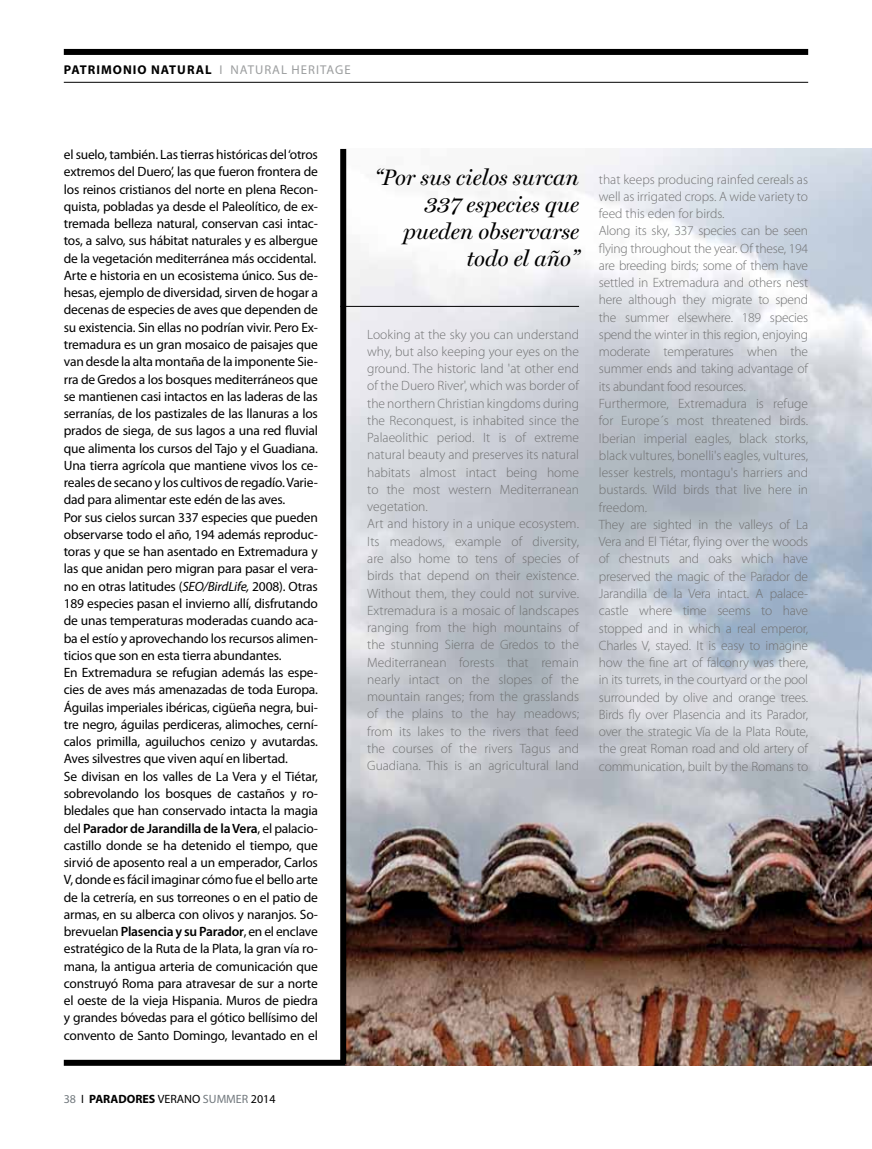
<style>
.page{position:relative;width:872px;height:1149px;background:#fff}
.page>*{position:absolute;margin:0;border:0;box-sizing:border-box;transform-origin:0 0}
.t1{font:italic 22.5px/27px "Miller Display";color:#000;text-align:right}
.t2{font:13.5px/17.2px "Myriad Pro";letter-spacing:-.015em;color:#000}
.t3{font:300 13.5px/17.2px "Myriad Pro";color:#707172}
.t4{font:700 12.75px "Myriad Pro";letter-spacing:.08em;color:#000}
.t5{font:12.75px "Myriad Pro";color:#9c9e9f}
.t6{font:12px "Myriad Pro";color:#000}
.t7{font:700 12px "Myriad Pro";color:#000}
.s1{font-style:italic}
.s2{font-weight:600}
.s3{font-weight:400;color:#72797e}
.s4{font-weight:400}
.s5{font-weight:700}
.s6{color:#72797e}
</style>
<div class="page">
<div style="left:64px;top:49px;width:744px;height:6px;background:#000"></div>
<hr style="left:64px;top:82px;width:744px;height:1px;background:#000">
<div style="left:64px;top:1059px;width:282px;height:6px;background:#000"></div>
<img style="left:345px;top:149px;width:527px;height:916px">
<div style="left:340px;top:149px;width:6px;height:914px;background:#000"></div>
<hr style="left:340px;top:306px;width:239px;height:1px;background:#000">
<p class="t4" style="left:64px;top:62px;width:141px">PATRIMONIO NATURAL</p>
<p class="t5" style="left:219px;top:63px;width:20px">I natural</p>
<p class="t5" style="left:292px;top:63px;width:18px">heritage</p>
<p class="t2" style="left:64px;top:146px;width:256px">el suelo, también. Las tierras históricas del ‘otros extremos del Duero’, las que fueron frontera de los reinos cristianos del norte en plena Recon&shy;quista, pobladas ya desde el Paleolítico, de ex&shy;tremada belleza natural, conservan casi intac&shy;tos, a salvo, sus hábitat naturales y es albergue de la vegetación mediterránea más occidental.<br>Arte e historia en un ecosistema único. Sus de&shy;hesas, ejemplo de diversidad, sirven de hogar a decenas de especies de aves que dependen de su existencia. Sin ellas no podrían vivir. Pero Ex&shy;tremadura es un gran mosaico de paisajes que van desde la alta montaña de la imponente Sie&shy;rra de Gredos a los bosques mediterráneos que se mantienen casi intactos en las laderas de las serranías, de los pastizales de las llanuras a los prados de siega, de sus lagos a una red fluvial que alimenta los cursos del Tajo y el Guadiana.<br>Una tierra agrícola que mantiene vivos los ce&shy;reales de secano y los cultivos de regadío. Varie&shy;dad para alimentar este edén de las aves.<br>Por sus cielos surcan 337 especies que pueden observarse todo el año, 194 además reproduc&shy;toras y que se han asentado en Extremadura y las que anidan pero migran para pasar el vera&shy;no en otras latitudes (<span class="s1">SEO/BirdLife,</span> 2008). Otras 189 especies pasan el invierno allí, disfrutando de unas temperaturas moderadas cuando aca&shy;ba el estío y aprovechando los recursos alimen&shy;ticios que son en esta tierra abundantes.<br>En Extremadura se refugian además las espe&shy;cies de aves más amenazadas de toda Europa.<br>Águilas imperiales ibéricas, cigüeña negra, bui&shy;tre negro, águilas perdiceras, alimoches, cerní&shy;calos primilla, aguiluchos cenizo y avutardas.<br>Aves silvestres que viven aquí en libertad.<br>Se divisan en los valles de La Vera y el Tiétar, sobrevolando los bosques de castaños y ro&shy;bledales que han conservado intacta la magia del <span class="s2">Parador de Jarandilla de la Vera</span>, el palacio&shy;castillo donde se ha detenido el tiempo, que sirvió de aposento real a un emperador, Carlos V, donde es fácil imaginar cómo fue el bello arte de la cetrería, en sus torreones o en el patio de armas, en su alberca con olivos y naranjos. So&shy;brevuelan <span class="s2">Plasencia y su Parador</span>, en el enclave estratégico de la Ruta de la Plata, la gran vía ro&shy;mana, la antigua arteria de comunicación que construyó Roma para atravesar de sur a norte el oeste de la vieja H ispania. Muros de piedra y grandes bóvedas para el gótico bellísimo del convento de Santo Domingo, levantado en el</p>
<p class="t7" style="left:64px;top:1090px;width:72px"><span class="s3">38</span> <span class="s4">Ι</span> PARADORE</p>
<p class="t6" style="left:149px;top:1091px;width:128px"><span class="s5">S</span> VERANO <span class="s6">SUMMER</span> 2014</p>
<h1 class="t1" style="left:374px;top:163px;width:206px">“Por sus cielos surcan<br>337 especies que pueden observarse todo el año”</h1>
<p class="t3" style="left:367px;top:325px;width:213px">Looking at the sky you can understand why, but also keeping your eyes on the ground. The historic land 'at other end of the Duero River', which was border of the northern Christian kingdoms during the Reconquest, is inhabited since the Palaeolithic period. It is of extreme natural beauty and preserves its natural habitats almost intact being home to the most western Mediterranean vegetation.<br>Art and history in a unique ecosystem.<br>Its meadows, example of diversity, are also home to tens of species of birds that depend on their existence.<br>Without them, they could not survive.<br>Extremadura is a mosaic of landscapes ranging from the high mountains of the stunning Sierra de Gredos to the Mediterranean forests that remain nearly intact on the slopes of the mountain ranges; from the grasslands of the plains to the hay meadows; from its lakes to the rivers that feed the courses of the rivers Tagus and Guadiana. This is an agricultural land</p>
<p class="t3" style="left:599px;top:170px;width:211px">that keeps producing rainfed cereals as well as irrigated crops. A wide variety to feed this eden for birds.<br>Along its sky, 337 species can be seen flying throughout the year. Of these, 194 are breeding birds; some of them have settled in Extremadura and others nest here although they migrate to spend the summer elsewhere. 189 species spend the winter in this region, enjoying moderate temperatures when the summer ends and taking advantage of its abundant food resources.<br>Furthermore, Extremadura is refuge for Europe´s most threatened birds.<br>Iberian imperial eagles, black storks, black vultures, bonelli's eagles, vultures, lesser kestrels, montagu's harriers and bustards. Wild birds that live here in freedom.<br>They are sighted in the valleys of La Vera and El Tiétar, flying over the woods of chestnuts and oaks which have preserved the magic of the Parador de Jarandilla de la Vera intact. A palace&shy;castle where time seems to have stopped and in which a real emperor, Charles V, stayed. It is easy to imagine how the fine art of falconry was there, in its turrets, in the courtyard or the pool surrounded by olive and orange trees.<br>Birds fly over Plasencia and its Parador, over the strategic Vía de la Plata Route, the great Roman road and old artery of communication, built by the Romans to</p>
</div>
